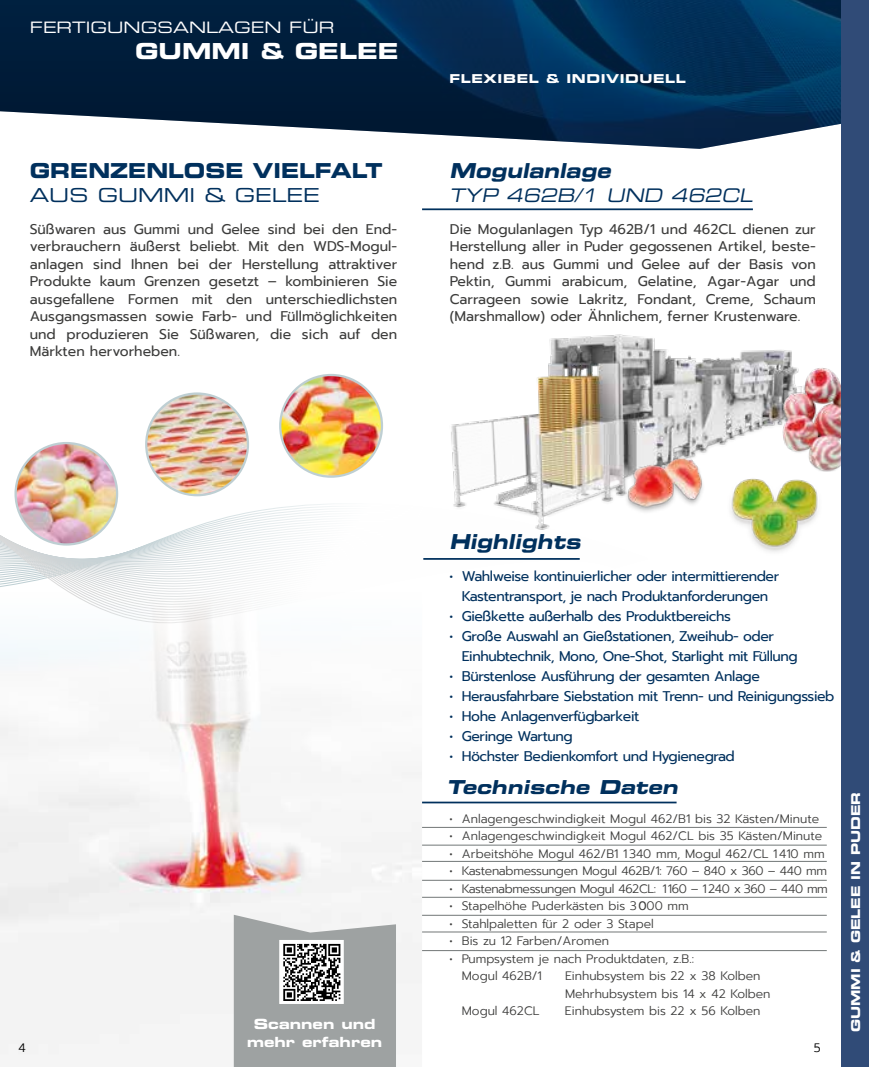
<style>
.page{position:relative;width:869px;height:1067px;background:#fff}
.page>*{position:absolute;margin:0;border:0;box-sizing:border-box;transform-origin:0 0}
.t1{font:22.05px "Eurostile Bold Extended Two";color:#fff}
.t2{font:italic 20.65px "Eurostile Bold Extended Two";color:#00305d;scale:.93 1}
.t3{font:20.65px "Eurostile Bold Extended Two";color:#00305d;scale:.93 1}
.t4{font:italic 19.25px "Eurostile Bold Extended Two";color:#00305d}
.t5{font:19.25px "Eurostile Extended Two";color:#00305d}
.t6{font:italic 18.72px "Eurostile Extended Two";color:#00305d;scale:.93 1}
.t7{font:15.75px "Eurostile Extended Two";color:#fff}
.t8{font:14px/17.5px "Prompt";color:#3c3c3b;text-align:justify}
.t9{font:14px/19.9px "Prompt";letter-spacing:-.03em;color:#00305d;text-align:center}
.t10{font:14px/17.5px "Eurostile Bold Extended Two";color:#fff;text-align:center}
.t11{font:300 12.25px/17.5px "Prompt";color:#3c3c3b}
.t12{font:300 12.25px "Prompt";letter-spacing:-.03em;color:#3c3c3b}
.t13{font:300 12.25px "Prompt";letter-spacing:-.02em;color:#3c3c3b}
.t14{font:12.25px "Eurostile Bold Extended Two";letter-spacing:.05em;color:#fff}
.t15{font:12.25px "Eurostile Bold Extended Two";color:#fff}
.t16{font:300 12.25px "Prompt";color:#000}
.s1{font-weight:400}
</style>
<div class="page">
<img style="left:0;top:625px;width:422px;height:442px">
<img style="left:0;top:0;width:841px;height:149px">
<svg style="left:0;top:381px;width:580px;height:244px"></svg>
<img style="left:16px;top:443px;width:101px;height:101px;border-radius:51px">
<div style="left:14px;top:442px;width:104px;height:103px;border:2px solid #becfd3;border-radius:50%"></div>
<img style="left:146px;top:393px;width:102px;height:102px;border-radius:51px">
<div style="left:145px;top:392px;width:104px;height:104px;border:2px solid #becfd3;border-radius:50%"></div>
<img style="left:280px;top:375px;width:102px;height:101px;border-radius:51px">
<div style="left:279px;top:374px;width:104px;height:104px;border:2px solid #becfd3;border-radius:50%"></div>
<svg style="left:234px;top:914px;width:162px;height:153px"></svg>
<img style="left:750px;top:484px;width:68px;height:68px">
<hr style="left:422px;top:208px;width:330px;height:2px;background:#00305d">
<hr style="left:422px;top:801px;width:254px;height:2px;background:#00305d">
<hr style="left:423px;top:558px;width:156px;height:2px;background:#00305d">
<img style="left:441px;top:334px;width:370px;height:197px">
<img style="left:772px;top:353px;width:69px;height:118px">
<img style="left:607px;top:443px;width:115px;height:75px">
<hr style="left:422px;top:827px;width:404px;height:1px;background:#727777">
<hr style="left:422px;top:844px;width:404px;height:1px;background:#727777">
<hr style="left:422px;top:861px;width:404px;height:1px;background:#727777">
<hr style="left:422px;top:879px;width:404px;height:1px;background:#727777">
<hr style="left:422px;top:896px;width:404px;height:1px;background:#727777">
<hr style="left:422px;top:914px;width:404px;height:1px;background:#727777">
<hr style="left:422px;top:931px;width:404px;height:1px;background:#727777">
<hr style="left:422px;top:950px;width:404px;height:1px;background:#727777">
<div style="left:841px;top:0;width:27px;height:1067px;background:#304b77"></div>
<p class="t7" style="left:30px;top:16px;width:306px">FERTIGUNGSANLAGEN FÜR</p>
<h1 class="t1" style="left:135px;top:35px;width:265px">GUMMI &amp; GELEE</h1>
<h2 class="t3" style="left:30px;top:156px;width:381px">GRENZENLOSE VIELFALT</h2>
<h3 class="t5" style="left:30px;top:182px;width:291px">AUS GUMMI &amp; GELEE</h3>
<p class="t8" style="left:30px;top:220px;width:369px">Süßwaren aus Gummi und Gelee sind bei den End&shy;verbrauchern äußerst beliebt. Mit den WDS-Mogul&shy;anlagen sind Ihnen bei der Herstellung attraktiver Produkte kaum Grenzen gesetzt – kombinieren Sie ausgefallene Formen mit den unterschiedlichsten Ausgangsmassen sowie Farb- und Füllmöglichkeiten und produzieren Sie Süßwaren, die sich auf den Märkten hervorheben.</p>
<p class="t14" style="left:449px;top:70px;width:238px">FLEXIBEL &amp; INDIVIDUELL</p>
<h2 class="t2" style="left:449px;top:156px;width:180px">Mogulanlage</h2>
<h3 class="t6" style="left:449px;top:183px;width:332px">TYP 462B/1 UND 462CL</h3>
<p class="t8" style="left:449px;top:220px;width:367px">Die Mogulanlagen Typ 462B/1 und 462CL dienen zur Herstellung aller in Puder gegossenen Artikel, beste&shy;hend z.B. aus Gummi und Gelee auf der Basis von Pektin, Gummi arabicum, Gelatine, Agar-Agar und Carrageen sowie Lakritz, Fondant, Creme, Schaum (Marshmallow) oder Ähnlichem, ferner Krustenware.</p>
<p class="t16" style="left:19px;top:1039px;width:9px">4</p>
<p class="t10" style="left:247px;top:1015px;width:136px">Scannen und mehr erfahren</p>
<h2 class="t2" style="left:449px;top:526px;width:148px">Highlights</h2>
<p class="t9" style="left:449px;top:566px;width:331px">• Wahlweise kontinuierlicher oder intermittierender<br>Kastentransport, je nach Produktanforderungen</p>
<p class="t9" style="left:449px;top:606px;width:283px">• Gießkette außerhalb des Produktbereichs</p>
<p class="t9" style="left:461px;top:626px;width:337px;text-align:left;text-indent:-12px">• Große Auswahl an Gießstationen, Zweihub- oder<br>Einhubtechnik, Mono, One-Shot, Starlight mit Füllung</p>
<p class="t9" style="left:449px;top:666px;width:312px">• Bürstenlose Ausführung der gesamten Anlage</p>
<p class="t9" style="left:449px;top:686px;width:386px">• Herausfahrbare Siebstation mit Trenn- und Reinigungssieb</p>
<p class="t9" style="left:449px;top:706px;width:191px">• Hohe Anlagenverfügbarkeit</p>
<p class="t9" style="left:449px;top:726px;width:125px">• Geringe Wartung</p>
<p class="t9" style="left:449px;top:746px;width:287px">• Höchster Bedienkomfort und Hygienegrad</p>
<h3 class="t4" style="left:446px;top:773px;width:237px">Technische Daten</h3>
<p class="t11" style="left:449px;top:809px;width:371px">• Anlagengeschwindigkeit Mogul 462/B1 bis 32 Kästen/Minute</p>
<p class="t11" style="left:449px;top:827px;width:374px">• Anlagengeschwindigkeit Mogul 462/CL bis 35 Kästen/Minute</p>
<p class="t11" style="left:449px;top:844px;width:376px">• Arbeitshöhe Mogul 462/B1 1340 mm, Mogul 462/CL 1410 mm</p>
<p class="t13" style="left:449px;top:862px;width:379px">• Kastenabmessungen Mogul 462B/1: 760 – 840 x 360 – 440 mm</p>
<p class="t12" style="left:449px;top:879px;width:380px">• Kastenabmessungen Mogul 462CL: 1160 – 1240 x 360 – 440 mm</p>
<p class="t11" style="left:449px;top:897px;width:241px">• Stapelhöhe Puderkästen bis 3<span class="s1">0</span>00 mm</p>
<p class="t11" style="left:449px;top:914px;width:206px">• Stahlpaletten für 2 oder 3 Stapel</p>
<p class="t11" style="left:449px;top:932px;width:161px">• Bis zu 12 Farben/Aromen</p>
<p class="t11" style="left:461px;top:949px;width:234px;text-indent:-12px">• Pumpsystem je nach Produktdaten, z.B.:<br>Mogul 462B/1</p>
<p class="t11" style="left:564px;top:967px;width:207px">Einhubsystem bis 22 x 38 Kolben<br>Mehrhubsystem bis 14 x 42 Kolben</p>
<p class="t11" style="left:461px;top:1002px;width:79px">Mogul 462CL</p>
<p class="t11" style="left:564px;top:1002px;width:197px">Einhubsystem bis 22 x 56 Kolben</p>
<p class="t16" style="left:813px;top:1039px;width:8px">5</p>
<p class="t15" style="left:846px;top:1032px;width:241px;rotate:-90deg">GUMMI &amp; GELEE IN PUDER</p>
</div>
